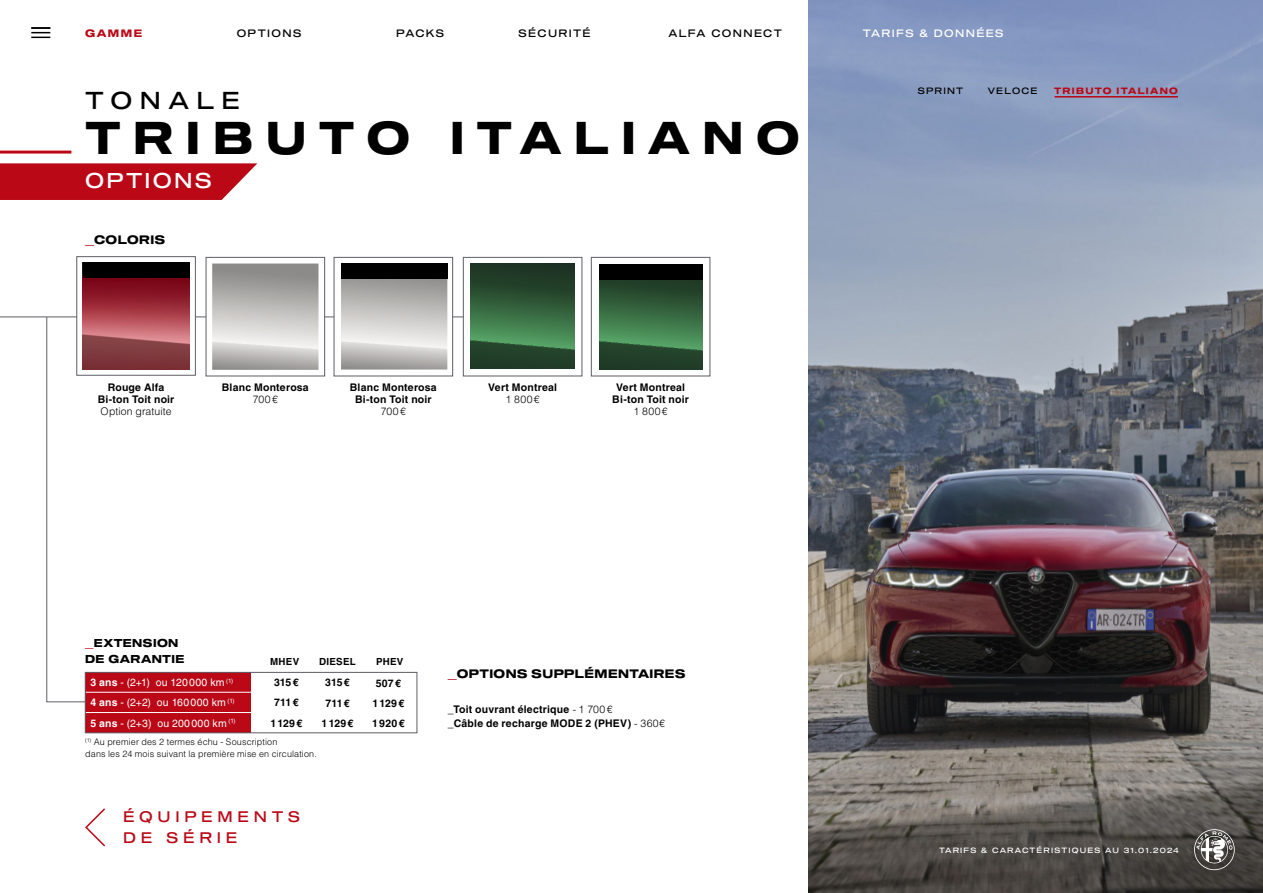
<style>
.page{position:relative;width:1263px;height:893px;background:#fff}
.page>*{position:absolute;margin:0;border:0;box-sizing:border-box;transform-origin:0 0}
.t1{font:45px "Sequel 100 Wide 75";letter-spacing:.275em;color:#000}
.t2{font:24px "Sequel 100 Wide 45";letter-spacing:.305em;color:#000}
.t3{font:21px "Sequel 100 Wide 45";letter-spacing:.11em;color:#fff}
.t4{font:15px/21px "Sequel 100 Wide 45";letter-spacing:.315em;color:#ba0816}
.t5{font:12px "Sequel 100 Wide 75";letter-spacing:.035em;color:#000}
.t6{font:11.25px/16.8px "Sequel 100 Wide 75";letter-spacing:.035em;color:#000}
.t7{font:700 10.5px/20.2px "Helvetica LT Std";letter-spacing:.015em;color:#000;text-align:center}
.t8{font:10.5px/20.2px "Helvetica LT Std";letter-spacing:.025em;color:#fff}
.t9{font:300 10.5px "Helvetica LT Std";letter-spacing:.01em;color:#000}
.t10{font:10.5px "Sequel 100 Wide 45";letter-spacing:.13em;color:#000}
.t11{font:10.5px "Sequel 100 Wide 45";letter-spacing:.13em;color:#fff}
.t12{font:10.5px "Sequel 100 Wide 75";letter-spacing:.14em;color:#ba0816}
.t13{font:700 9.75px "Helvetica LT Std";letter-spacing:.025em;color:#000}
.t14{font:300 9px/12px "Helvetica LT Std";letter-spacing:.015em;color:#000}
.t15{font:9px "Sequel 100 Wide 75";letter-spacing:.135em;color:#ba0816}
.t16{font:9px "Sequel 100 Wide 45";letter-spacing:.135em;color:#000}
.t17{font:7.5px "Sequel 100 Wide 45";letter-spacing:.16em;color:#fff}
.s1{color:#ba0816}
.s2{font-weight:700}
.s3{font-weight:300;font-style:italic}
.s4{font-weight:300}
</style>
<div class="page">
<img style="left:808px;top:0;width:455px;height:893px">
<svg style="left:46px;top:318px;width:190px;height:384px"></svg>
<hr style="left:0;top:317px;width:551px;height:1px;background:#5e5e66">
<svg style="left:0;top:163px;width:257px;height:37px;background:#bf1b28"></svg>
<div style="left:206px;top:257px;width:119px;height:119px;background:#fff;border:1px solid #5e5e66"></div>
<div style="left:334px;top:257px;width:119px;height:119px;background:#fff;border:1px solid #5e5e66"></div>
<svg style="left:212px;top:264px;width:106px;height:106px;background:#bab8b6"></svg>
<svg style="left:341px;top:279px;width:106px;height:90px;background:#c1c0bd"></svg>
<div style="left:341px;top:263px;width:106px;height:16px;background:#000"></div>
<svg style="left:77px;top:256px;width:119px;height:119px"></svg>
<img style="left:83px;top:278px;width:106px;height:91px">
<div style="left:83px;top:263px;width:106px;height:15px;background:#000"></div>
<svg style="left:1194px;top:829px;width:41px;height:41px;background:#777572"></svg>
<hr style="left:0;top:151px;width:71px;height:3px;background:#ba0816">
<svg style="left:31px;top:27px;width:19px;height:11px"></svg>
<svg style="left:463px;top:257px;width:119px;height:119px"></svg>
<div style="left:591px;top:257px;width:119px;height:119px;background:#fff;border:1px solid #5e5e66"></div>
<svg style="left:471px;top:264px;width:103px;height:104px;background:#2f5938"></svg>
<svg style="left:599px;top:280px;width:104px;height:89px;background:#325f3c"></svg>
<div style="left:599px;top:264px;width:104px;height:16px;background:#000"></div>
<svg style="left:85px;top:808px;width:20px;height:39px"></svg>
<div style="left:85px;top:672px;width:166px;height:61px;background:#ba0816"></div>
<hr style="left:85px;top:692px;width:166px;height:1px;background:#fff">
<hr style="left:85px;top:712px;width:166px;height:1px;background:#fff">
<div style="left:85px;top:672px;width:332px;height:61px;border:1px solid #5e5e66"></div>
<hr style="left:1054px;top:96px;width:124px;height:2px;background:#ba0816">
<p class="t12" style="left:85px;top:26px;width:59px">GAMME</p>
<p class="t10" style="left:237px;top:26px;width:66px">OPTIONS</p>
<p class="t10" style="left:396px;top:26px;width:49px">PACKS</p>
<p class="t10" style="left:668px;top:26px;width:115px">ALFA CONNECT</p>
<p class="t11" style="left:863px;top:26px;width:142px">TARIFS &amp; DONNÉES</p>
<p class="t10" style="left:519px;top:26px;width:74px">SÉCURITÉ</p>
<h2 class="t2" style="left:85px;top:83px;width:157px">TONALE</h2>
<h1 class="t1" style="left:85px;top:105px;width:716px">TRIBUTO ITALIANO</h1>
<h3 class="t3" style="left:85px;top:166px;width:128px">OPTIONS</h3>
<p class="t5" style="left:85px;top:232px;width:82px"><span class="s1">_</span>COLORIS</p>
<p class="t7" style="left:98px;top:381px;width:78px;line-height:12px">Rouge Alfa<br>Bi-ton Toit noir</p>
<p class="t9" style="left:101px;top:404px;width:72px">Option gratuite</p>
<p class="t7" style="left:222px;top:377px;width:88px">Blanc Monterosa</p>
<p class="t9" style="left:253px;top:393px;width:27px">700€</p>
<p class="t7" style="left:350px;top:381px;width:88px;line-height:12px">Blanc Monterosa<br>Bi-ton Toit noir</p>
<p class="t9" style="left:381px;top:405px;width:27px">700€</p>
<p class="t7" style="left:488px;top:377px;width:71px">Vert Montreal</p>
<p class="t9" style="left:505px;top:393px;width:36px">1 800€</p>
<p class="t7" style="left:612px;top:381px;width:78px;line-height:12px">Vert Montreal<br>Bi-ton Toit noir</p>
<p class="t9" style="left:633px;top:405px;width:36px">1 800€</p>
<p class="t6" style="left:85px;top:635px;width:101px"><span class="s1">_</span>EXTENSION<br>DE GARANTIE</p>
<p class="t8" style="left:90px;top:672px;width:147px"><span class="s2">3 ans</span> - (2+1) ou 120000 km <sup>(1)<br></sup><span class="s2">4 ans</span> - (2+2) ou 160000 km <sup>(1)<br></sup><span class="s2">5 ans</span> - (2+3) ou 200000 km <sup>(1)</sup></p>
<p class="t7" style="left:270px;top:672px;width:33px">315€<br>711€<br>1129€</p>
<p class="t7" style="left:322px;top:672px;width:33px">315€<br>711€<br>1129€</p>
<p class="t13" style="left:270px;top:656px;width:31px">MHEV</p>
<p class="t13" style="left:319px;top:656px;width:38px">DIESEL</p>
<p class="t13" style="left:376px;top:656px;width:29px">PHEV</p>
<p class="t7" style="left:376px;top:673px;width:27px">507€</p>
<p class="t7" style="left:372px;top:693px;width:34px;text-align:left">1129€<br>1920€</p>
<p class="t14" style="left:85px;top:735px;width:233px"><sup>(1)</sup> Au premier des 2 termes échu - Souscription<br>dans les 24 mois suivant la première mise en circulation.</p>
<h3 class="t4" style="left:123px;top:807px;width:178px">ÉQUIPEMENTS<br>DE SÉRIE</h3>
<p class="t5" style="left:448px;top:665px;width:239px"><span class="s1">_</span>OPTIONS SUPPLÉMENTAIRES</p>
<p class="t7" style="left:448px;top:703px;width:219px;line-height:13.5px;text-align:left">_Toit ouvrant électrique <span class="s3">-</span> <span class="s4">1 700€<br></span>_Câble de recharge MODE 2 (PHEV) <span class="s4">- 360€</span></p>
<p class="t16" style="left:918px;top:84px;width:47px">SPRINT</p>
<p class="t16" style="left:988px;top:84px;width:51px">VELOCE</p>
<p class="t15" style="left:1054px;top:84px;width:125px">TRIBUTO ITALIANO</p>
<p class="t17" style="left:939px;top:845px;width:241px">TARIFS &amp; CARACTÉRISTIQUES AU 31.01.2024</p>
</div>
